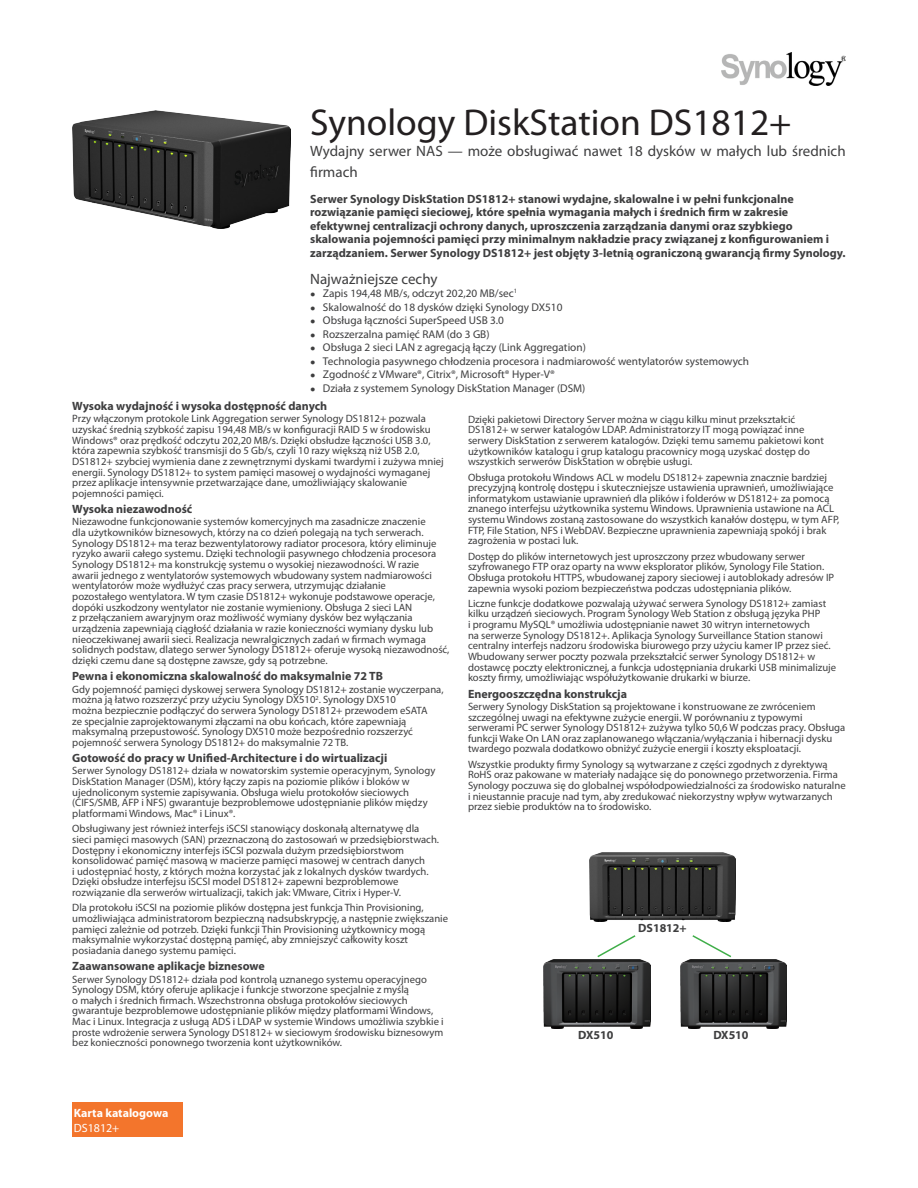
<style>
.page{position:relative;width:918px;height:1188px;background:#fff}
.page>*{position:absolute;margin:0;border:0;box-sizing:border-box;transform-origin:0 0}
.t1{font:37.5px "Myriad Pro";color:#231f20}
.t2{font:15px/21px "Myriad Pro";color:#3e3e3f}
.t3{font:700 12px/13.5px "Myriad Pro";color:#3e3e3f}
.t4{font:700 12px "Myriad Pro";color:#fff}
.t5{font:12px "Myriad Pro";color:#fff}
.t6{font:11.25px "Myriad Pro";color:#3e3e3f}
.t7{font:10.65px/10.6px "Myriad Pro";color:#3e3e3f}
.s1{font-family:"Arial";font-weight:700;font-size:9px}
</style>
<div class="page">
<div style="left:72px;top:1103px;width:111px;height:34px;background:#f3752c"></div>
<img style="left:721px;top:53px;width:125px;height:32px">
<img style="left:590px;top:852px;width:146px;height:69px">
<svg style="left:597px;top:935px;width:39px;height:23px"></svg>
<svg style="left:692px;top:935px;width:40px;height:23px"></svg>
<img style="left:680px;top:960px;width:106px;height:68px">
<img style="left:544px;top:960px;width:106px;height:68px">
<img style="left:72px;top:111px;width:219px;height:117px">
<h1 class="t1" style="left:310px;top:99px;width:483px">Synology DiskStation DS1812+</h1>
<h2 class="t2" style="left:310px;top:140px;width:537px">Wydajny serwer NAS — może obsługiwać nawet 18 dysków w małych lub średnich firmach</h2>
<p class="t3" style="left:310px;top:191px;width:537px">Serwer Synology DiskStation DS1812+ stanowi wydajne, skalowalne i w pełni funkcjonalne rozwiązanie pamięci sieciowej, które spełnia wymagania małych i średnich firm w zakresie efektywnej centralizacji ochrony danych, uproszczenia zarządzania danymi oraz szybkiego skalowania pojemności pamięci przy minimalnym nakładzie pracy związanej z konfigurowaniem i zarządzaniem. Serwer Synology DS1812+ jest objęty 3-letnią ograniczoną gwarancją firmy Synology.</p>
<h2 class="t2" style="left:310px;top:268px;width:129px">Najważniejsze cechy</h2>
<p class="t6" style="left:310px;top:286px;width:209px"><span class="s1">●</span> Zapis 194,48 MB/s, odczyt 202,20 MB/sec<sup>1</sup></p>
<p class="t6" style="left:310px;top:300px;width:254px"><span class="s1">●</span> Skalowalność do 18 dysków dzięki Synology DX510</p>
<p class="t6" style="left:310px;top:313px;width:195px"><span class="s1">●</span> Obsługa łączności SuperSpeed USB 3.0</p>
<p class="t6" style="left:310px;top:327px;width:181px"><span class="s1">●</span> Rozszerzalna pamięć RAM (do 3 GB)</p>
<p class="t6" style="left:310px;top:340px;width:277px"><span class="s1">●</span> Obsługa 2 sieci LAN z agregacją łączy (Link Aggregation)</p>
<p class="t6" style="left:310px;top:354px;width:440px"><span class="s1">●</span> Technologia pasywnego chłodzenia procesora i nadmiarowość wentylatorów systemowych</p>
<p class="t6" style="left:310px;top:367px;width:246px"><span class="s1">●</span> Zgodność z VMware®, Citrix®, Microsoft® Hyper-V®</p>
<p class="t6" style="left:310px;top:381px;width:277px"><span class="s1">●</span> Działa z systemem Synology DiskStation Manager (DSM)</p>
<p class="t3" style="left:72px;top:399px;width:256px">Wysoka wydajność i wysoka dostępność danych</p>
<p class="t7" style="left:72px;top:413px;width:373px">Przy włączonym protokole Link Aggregation serwer Synology DS1812+ pozwala uzyskać średnią szybkość zapisu 194,48 MB/s w konfiguracji RAID 5 w środowisku Windows® oraz prędkość odczytu 202,20 MB/s. Dzięki obsłudze łączności USB 3.0, która zapewnia szybkość transmisji do 5 Gb/s, czyli 10 razy większą niż USB 2.0, DS1812+ szybciej wymienia dane z zewnętrznymi dyskami twardymi i zużywa mniej energii. Synology DS1812+ to system pamięci masowej o wydajności wymaganej przez aplikacje intensywnie przetwarzające dane, umożliwiający skalowanie pojemności pamięci.</p>
<p class="t3" style="left:72px;top:502px;width:122px">Wysoka niezawodność</p>
<p class="t7" style="left:72px;top:516px;width:379px">Niezawodne funkcjonowanie systemów komercyjnych ma zasadnicze znaczenie<br>dla użytkowników biznesowych, którzy na co dzień polegają na tych serwerach.<br>Synology DS1812+ ma teraz bezwentylatorowy radiator procesora, który eliminuje ryzyko awarii całego systemu. Dzięki technologii pasywnego chłodzenia procesora Synology DS1812+ ma konstrukcję systemu o wysokiej niezawodności. W razie<br>awarii jednego z wentylatorów systemowych wbudowany system nadmiarowości wentylatorów może wydłużyć czas pracy serwera, utrzymując działanie<br>pozostałego wentylatora. W tym czasie DS1812+ wykonuje podstawowe operacje, dopóki uszkodzony wentylator nie zostanie wymieniony. Obsługa 2 sieci LAN<br>z przełączaniem awaryjnym oraz możliwość wymiany dysków bez wyłączania urządzenia zapewniają ciągłość działania w razie konieczności wymiany dysku lub nieoczekiwanej awarii sieci. Realizacja newralgicznych zadań w firmach wymaga solidnych podstaw, dlatego serwer Synology DS1812+ oferuje wysoką niezawodność, dzięki czemu dane są dostępne zawsze, gdy są potrzebne.</p>
<p class="t3" style="left:72px;top:669px;width:312px">Pewna i ekonomiczna skalowalność do maksymalnie 72 TB</p>
<p class="t7" style="left:72px;top:684px;width:373px">Gdy pojemność pamięci dyskowej serwera Synology DS1812+ zostanie wyczerpana, można ją łatwo rozszerzyć przy użyciu Synology DX510<sup>2</sup>. Synology DX510<br>można bezpiecznie podłączyć do serwera Synology DS1812+ przewodem eSATA<br>ze specjalnie zaprojektowanymi złączami na obu końcach, które zapewniają maksymalną przepustowość. Synology DX510 może bezpośrednio rozszerzyć pojemność serwera Synology DS1812+ do maksymalnie 72 TB.</p>
<p class="t3" style="left:72px;top:751px;width:317px">Gotowość do pracy w Unified-Architecture i do wirtualizacji</p>
<p class="t7" style="left:72px;top:765px;width:365px">Serwer Synology DS1812+ działa w nowatorskim systemie operacyjnym, Synology DiskStation Manager (DSM), który łączy zapis na poziomie plików i bloków w ujednoliconym systemie zapisywania. Obsługa wielu protokołów sieciowych (CIFS/SMB, AFP i NFS) gwarantuje bezproblemowe udostępnianie plików między platformami Windows, Mac® i Linux®.</p>
<p class="t7" style="left:72px;top:823px;width:368px">Obsługiwany jest również interfejs iSCSI stanowiący doskonałą alternatywę dla sieci pamięci masowych (SAN) przeznaczoną do zastosowań w przedsiębiorstwach.<br>Dostępny i ekonomiczny interfejs iSCSI pozwala dużym przedsiębiorstwom konsolidować pamięć masową w macierze pamięci masowej w centrach danych<br>i udostępniać hosty, z których można korzystać jak z lokalnych dysków twardych.<br>Dzięki obsłudze interfejsu iSCSI model DS1812+ zapewni bezproblemowe rozwiązanie dla serwerów wirtualizacji, takich jak: VMware, Citrix i Hyper-V.</p>
<p class="t7" style="left:72px;top:902px;width:377px">Dla protokołu iSCSI na poziomie plików dostępna jest funkcja Thin Provisioning, umożliwiająca administratorom bezpieczną nadsubskrypcję, a następnie zwiększanie pamięci zależnie od potrzeb. Dzięki funkcji Thin Provisioning użytkownicy mogą maksymalnie wykorzystać dostępną pamięć, aby zmniejszyć całkowity koszt posiadania danego systemu pamięci.</p>
<p class="t3" style="left:72px;top:959px;width:194px">Zaawansowane aplikacje biznesowe</p>
<p class="t7" style="left:72px;top:973px;width:373px">Serwer Synology DS1812+ działa pod kontrolą uznanego systemu operacyjnego Synology DSM, który oferuje aplikacje i funkcje stworzone specjalnie z myślą<br>o małych i średnich firmach. Wszechstronna obsługa protokołów sieciowych gwarantuje bezproblemowe udostępnianie plików między platformami Windows, Mac i Linux. Integracja z usługą ADS i LDAP w systemie Windows umożliwia szybkie i proste wdrożenie serwera Synology DS1812+ w sieciowym środowisku biznesowym bez konieczności ponownego tworzenia kont użytkowników.</p>
<p class="t7" style="left:468px;top:414px;width:358px">Dzięki pakietowi Directory Server można w ciągu kilku minut przekształcić DS1812+ w serwer katalogów LDAP. Administratorzy IT mogą powiązać inne serwery DiskStation z serwerem katalogów. Dzięki temu samemu pakietowi kont użytkowników katalogu i grup katalogu pracownicy mogą uzyskać dostęp do wszystkich serwerów DiskStation w obrębie usługi.</p>
<p class="t7" style="left:468px;top:471px;width:373px">Obsługa protokołu Windows ACL w modelu DS1812+ zapewnia znacznie bardziej precyzyjną kontrolę dostępu i skuteczniejsze ustawienia uprawnień, umożliwiające informatykom ustawianie uprawnień dla plików i folderów w DS1812+ za pomocą znanego interfejsu użytkownika systemu Windows. Uprawnienia ustawione na ACL systemu Windows zostaną zastosowane do wszystkich kanałów dostępu, w tym AFP, FTP, File Station, NFS i WebDAV. Bezpieczne uprawnienia zapewniają spokój i brak zagrożenia w postaci luk.</p>
<p class="t7" style="left:468px;top:551px;width:368px">Dostęp do plików internetowych jest uproszczony przez wbudowany serwer szyfrowanego FTP oraz oparty na www eksplorator plików, Synology File Station.<br>Obsługa protokołu HTTPS, wbudowanej zapory sieciowej i autoblokady adresów IP zapewnia wysoki poziom bezpieczeństwa podczas udostępniania plików.</p>
<p class="t7" style="left:468px;top:598px;width:370px">Liczne funkcje dodatkowe pozwalają używać serwera Synology DS1812+ zamiast kilku urządzeń sieciowych. Program Synology Web Station z obsługą języka PHP<br>i programu MySQL® umożliwia udostępnianie nawet 30 witryn internetowych<br>na serwerze Synology DS1812+. Aplikacja Synology Surveillance Station stanowi centralny interfejs nadzoru środowiska biurowego przy użyciu kamer IP przez sieć.<br>Wbudowany serwer poczty pozwala przekształcić serwer Synology DS1812+ w dostawcę poczty elektronicznej, a funkcja udostępniania drukarki USB minimalizuje koszty firmy, umożliwiając współużytkowanie drukarki w biurze.</p>
<p class="t3" style="left:468px;top:687px;width:161px">Energooszczędna konstrukcja</p>
<p class="t7" style="left:468px;top:701px;width:379px">Serwery Synology DiskStation są projektowane i konstruowane ze zwróceniem szczególnej uwagi na efektywne zużycie energii. W porównaniu z typowymi serwerami PC serwer Synology DS1812+ zużywa tylko 50,6 W podczas pracy. Obsługa funkcji Wake On LAN oraz zaplanowanego włączania/wyłączania i hibernacji dysku twardego pozwala dodatkowo obniżyć zużycie energii i koszty eksploatacji.</p>
<p class="t7" style="left:468px;top:759px;width:379px">Wszystkie produkty firmy Synology są wytwarzane z części zgodnych z dyrektywą RoHS oraz pakowane w materiały nadające się do ponownego przetworzenia. Firma Synology poczuwa się do globalnej współodpowiedzialności za środowisko naturalne i nieustannie pracuje nad tym, aby zredukować niekorzystny wpływ wytwarzanych przez siebie produktów na to środowisko.</p>
<p class="t3" style="left:638px;top:921px;width:50px">DS1812+</p>
<p class="t3" style="left:578px;top:1028px;width:37px">DX510</p>
<p class="t3" style="left:713px;top:1028px;width:37px">DX510</p>
<p class="t4" style="left:74px;top:1105px;width:96px">Karta katalogowa</p>
<p class="t5" style="left:74px;top:1120px;width:47px">DS1812+</p>
</div>
